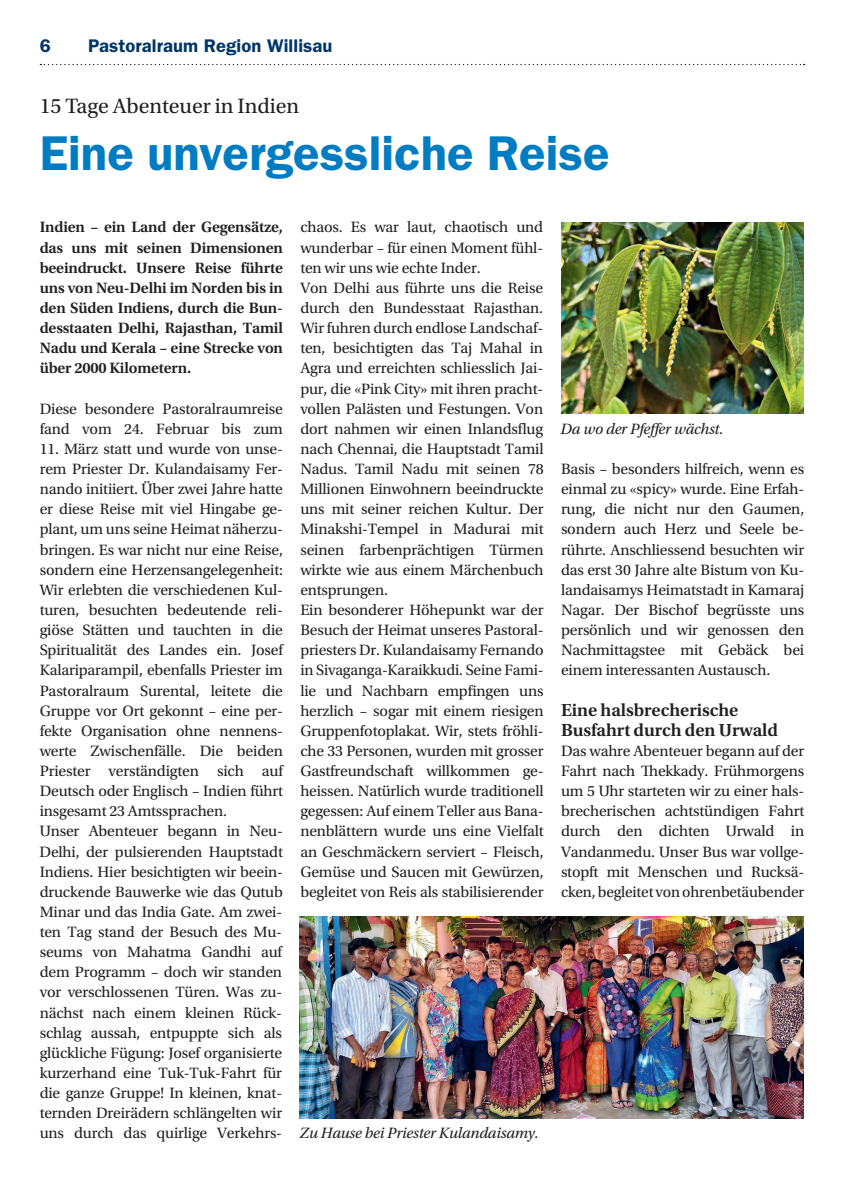
<style>
.page{position:relative;width:844px;height:1191px;background:#fff}
.page>*{position:absolute;margin:0;border:0;box-sizing:border-box;transform-origin:0 0}
.t1{font:600 49px "ITC Franklin Gothic Std";color:#007cc2}
.t2{font:21.88px "Utopia Std";color:#231f20}
.t3{font:600 18.38px/20.1px "Utopia Std";letter-spacing:-.005em;color:#231f20}
.t4{font:600 18.38px "ITC Franklin Gothic Std";letter-spacing:.005em;color:#003667}
.t5{font:15.75px/20.1px "Utopia Std";letter-spacing:-.01em;color:#231f20}
.t6{font:600 15.75px/20.1px "Utopia Std";letter-spacing:-.01em;color:#231f20;text-align:justify}
.t7{font:italic 15.75px "Utopia Std";letter-spacing:-.01em;color:#231f20}
</style>
<div class="page">
<svg style="left:40px;top:64px;width:764px;height:1px"></svg>
<img style="left:299px;top:917px;width:504px;height:201px">
<img style="left:561px;top:222px;width:242px;height:191px">
<p class="t4" style="left:40px;top:35px;width:13px">6</p>
<p class="t4" style="left:88px;top:35px;width:246px">Pastoralraum Region Willisau</p>
<h2 class="t2" style="left:40px;top:94px;width:261px">15 Tage Abenteuer in Indien</h2>
<h1 class="t1" style="left:40px;top:125px;width:571px">Eine unvergessliche Reise</h1>
<p class="t6" style="left:40px;top:217px;width:245px">Indien – ein Land der Gegensätze, das uns mit seinen Dimensionen beeindruckt. Unsere Reise führte uns von Neu-Delhi im Norden bis in den Süden Indiens, durch die Bun&shy;desstaaten Delhi, Rajasthan, Tamil Nadu und Kerala – eine Strecke von über 2000 Kilometern.</p>
<p class="t5" style="left:40px;top:399px;width:245px">Diese besondere Pastoralraumreise fand vom 24. Februar bis zum</p>
<p class="t5" style="left:39px;top:439px;width:245px">11. März statt und wurde von unse&shy;rem Priester Dr. Kulandaisamy Fer&shy;nando initiiert. Über zwei Jahre hatte er diese Reise mit viel Hingabe ge&shy;plant, um uns seine Heimat näherzu&shy;bringen. Es war nicht nur eine Reise, sondern eine Herzensangelegenheit:<br>Wir erlebten die verschiedenen Kul&shy;turen, besuchten bedeutende reli&shy;giöse Stätten und tauchten in die Spiritualität des Landes ein. Josef Kalariparampil, ebenfalls Priester im Pastoralraum Surental, leitete die Gruppe vor Ort gekonnt – eine per&shy;fekte Organisation ohne nennens&shy;werte Zwischenfälle. Die beiden Priester verständigten sich auf Deutsch oder Englisch – Indien führt insgesamt 23 Amtssprachen.<br>Unser Abenteuer begann in Neu-Delhi, der pulsierenden Hauptstadt Indiens. Hier besichtigten wir beein&shy;druckende Bauwerke wie das Qutub Minar und das India Gate. Am zwei&shy;ten Tag stand der Besuch des Mu&shy;seums von Mahatma Gandhi auf dem Programm – doch wir standen vor verschlossenen Türen. Was zu&shy;nächst nach einem kleinen Rück&shy;schlag aussah, entpuppte sich als glückliche Fügung: Josef organisierte kurzerhand eine Tuk-Tuk-Fahrt für die ganze Gruppe! In kleinen, knat&shy;ternden Dreirädern schlängelten wir uns durch das quirlige Verkehrs-</p>
<p class="t5" style="left:300px;top:217px;width:245px">chaos. Es war laut, chaotisch und wunderbar – für einen Moment fühl&shy;ten wir uns wie echte Inder.<br>Von Delhi aus führte uns die Reise durch den Bundesstaat Rajasthan.<br>Wir fuhren durch endlose Landschaf&shy;ten, besichtigten das Taj Mahal in Agra und erreichten schliesslich Jai&shy;pur, die «Pink City» mit ihren pracht&shy;vollen Palästen und Festungen. Von dort nahmen wir einen Inlandsflug nach Chennai, die Hauptstadt Tamil Nadus. Tamil Nadu mit seinen 78<br>Millionen Einwohnern beeindruckte uns mit seiner reichen Kultur. Der Minakshi-Tempel in Madurai mit seinen farbenprächtigen Türmen wirkte wie aus einem Märchenbuch entsprungen.<br>Ein besonderer Höhepunkt war der Besuch der Heimat unseres Pastoral&shy;priesters Dr. Kulandaisamy Fernando in Sivaganga-Karaikkudi. Seine Fami&shy;lie und Nachbarn empfingen uns herzlich – sogar mit einem riesigen Gruppenfotoplakat. Wir, stets fröhli&shy;che 33 Personen, wurden mit grosser Gastfreundschaft willkommen ge&shy;heissen. Natürlich wurde traditionell gegessen: Auf einem Teller aus Bana&shy;nenblättern wurde uns eine Vielfalt an Geschmäckern serviert – Fleisch, Gemüse und Saucen mit Gewürzen, begleitet von Reis als stabilisierender</p>
<p class="t7" style="left:300px;top:1124px;width:240px">Zu Hause bei Priester Kulandaisamy.</p>
<p class="t7" style="left:560px;top:420px;width:164px">Da wo der Pfeffer wächst.</p>
<p class="t5" style="left:561px;top:459px;width:245px;text-align:justify">Basis – besonders hilfreich, wenn es einmal zu «spicy» wurde. Eine Erfah&shy;rung, die nicht nur den Gaumen, sondern auch Herz und Seele be&shy;rührte. Anschliessend besuchten wir das erst 30 Jahre alte Bistum von Ku&shy;landaisamys Heimatstadt in Kamaraj Nagar. Der Bischof begrüsste uns persönlich und wir genossen den Nachmittagstee mit Gebäck bei einem interessanten Austausch.</p>
<p class="t3" style="left:561px;top:700px;width:218px">Eine halsbrecherische<br>Busfahrt durch den Urwald</p>
<p class="t5" style="left:561px;top:741px;width:245px;text-align:justify">Das wahre Abenteuer begann auf der Fahrt nach Thekkady. Frühmorgens um 5 Uhr starteten wir zu einer hals&shy;brecherischen achtstündigen Fahrt durch den dichten Urwald in Vandanmedu. Unser Bus war vollge&shy;stopft mit Menschen und Rucksä&shy;cken,begleitet vonohrenbetäubender</p>
</div>
